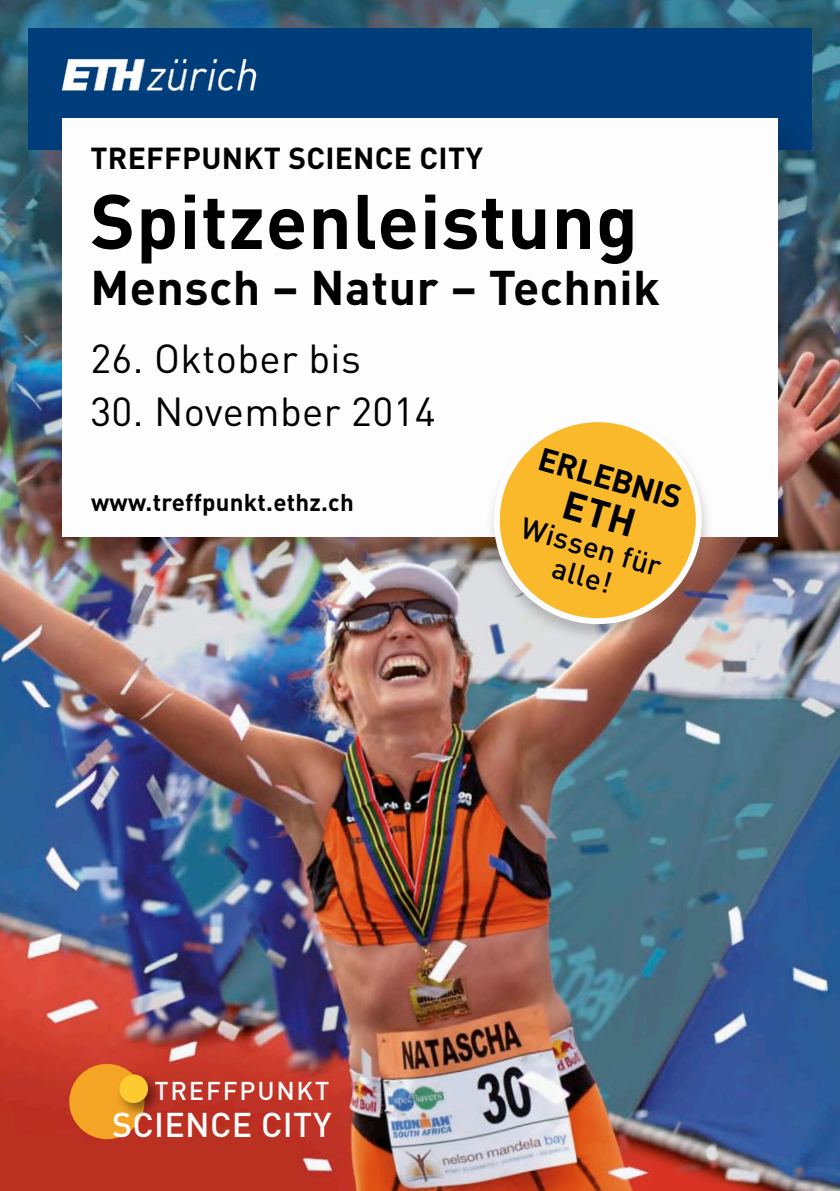
<style>
.page{position:relative;width:840px;height:1191px;background:#fff}
.page>*{position:absolute;margin:0;border:0;box-sizing:border-box;transform-origin:0 0}
.t1{font:700 76px "DIN Pro";letter-spacing:.01em;color:#000}
.t2{font:700 48px "DIN Pro";letter-spacing:.01em;color:#000}
.t3{font:40px "DIN Pro";letter-spacing:.01em;color:#000}
.t4{font:500 34px "DIN Pro";letter-spacing:.01em;color:#fdfdfd}
.t5{font:700 32px "DIN Pro";color:#000}
.t6{font:700 30px "DIN Pro";letter-spacing:.01em;color:#000}
.t7{font:500 29.4px/30.2px "DIN Pro";color:#000;text-align:center}
.t8{font:500 25.4px "DIN Pro";letter-spacing:.07em;color:#fdfdfd}
.t9{font:700 24px "DIN Pro";letter-spacing:.01em;color:#000}
</style>
<div class="page">
<img style="left:0;top:0;width:839px;height:1191px">
<div style="left:28px;top:28px;width:783px;height:122px;background:#003d7b"></div>
<div style="left:69px;top:1064px;width:75px;height:75px;background:#f5a526;border-radius:50%"></div>
<div style="left:115px;top:1070px;width:50px;height:49px;background:#000;opacity:.48"></div>
<div style="left:119px;top:1074px;width:29px;height:29px;background:#fdcb30;border-radius:50%"></div>
<img style="left:54px;top:25px;width:210px;height:66px">
<div style="left:51px;top:107px;width:764px;height:469px;background:#000;opacity:.16"></div>
<div style="left:62px;top:118px;width:714px;height:418px;background:#fdfdfd"></div>
<div style="left:484px;top:414px;width:229px;height:229px;background:#000;opacity:.19"></div>
<div style="left:496px;top:419px;width:202px;height:202px;background:#f9b92b;border-radius:50%"></div>
<div style="left:493px;top:416px;width:208px;height:208px;border:6px solid #fdfdfd;border-radius:50%"></div>
<p class="t6" style="left:90px;top:133px;width:394px">TREFFPUNKT SCIENCE CITY</p>
<h1 class="t1" style="left:90px;top:158px;width:549px">Spitzenleistung</h1>
<p class="t2" style="left:90px;top:248px;width:570px">Mensch – Natur – Technik</p>
<p class="t3" style="left:90px;top:327px;width:272px">26. Oktober bis</p>
<p class="t3" style="left:90px;top:380px;width:347px">30. November 2014</p>
<p class="t5" style="left:546px;top:432px;width:149px;rotate:16deg">ERLEBNIS</p>
<p class="t7" style="left:526px;top:509px;width:146px;rotate:16deg">Wissen für alle!</p>
<p class="t9" style="left:91px;top:482px;width:264px">www.treffpunkt.ethz.ch</p>
<p class="t8" style="left:154px;top:1070px;width:176px">TREFFPUNKT</p>
<p class="t4" style="left:112px;top:1097px;width:221px">SCIENCE CITY</p>
</div>
